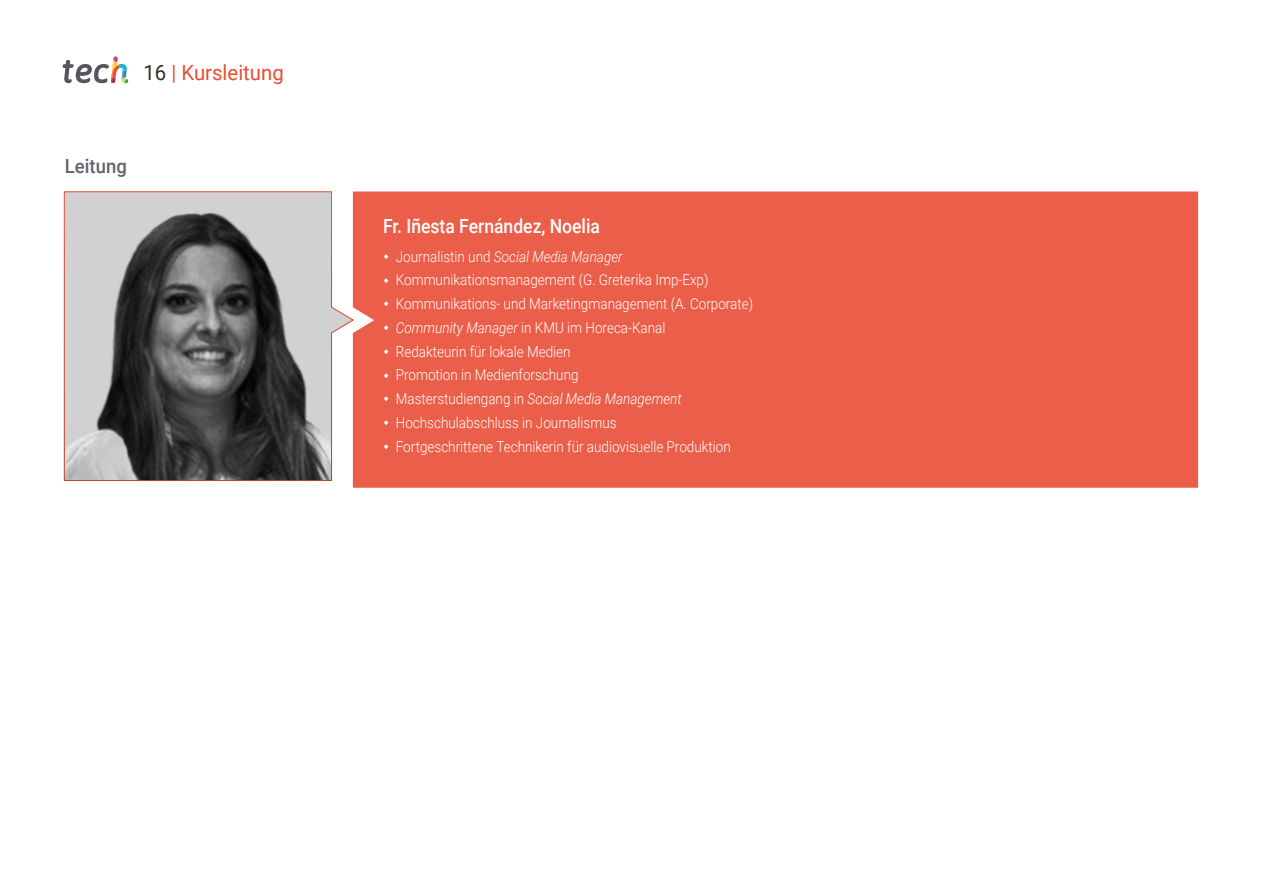
<style>
.page{position:relative;width:1263px;height:893px;background:#fff}
.page>*{position:absolute;margin:0;border:0;box-sizing:border-box;transform-origin:0 0}
.t1{font:21px "Roboto";color:#e94d35}
.t2{font:500 19.5px "Roboto";color:#fff;scale:.9 1}
.t3{font:500 19.5px "Roboto";color:#61646a;scale:.95 1}
.t4{font:300 15px/23.7px "Roboto";color:#fff;scale:.9 1}
.s1{color:#312e20}
.s2{font-style:italic}
</style>
<div class="page">
<svg style="left:63px;top:57px;width:65px;height:27px"></svg>
<div style="left:353px;top:191px;width:845px;height:297px;background:#eb5e49"></div>
<svg style="left:64px;top:191px;width:290px;height:290px"></svg>
<svg style="left:384px;top:254px;width:4px;height:5px"></svg>
<svg style="left:384px;top:278px;width:4px;height:5px"></svg>
<svg style="left:384px;top:301px;width:4px;height:5px"></svg>
<svg style="left:384px;top:325px;width:4px;height:5px"></svg>
<svg style="left:384px;top:349px;width:4px;height:5px"></svg>
<svg style="left:384px;top:373px;width:4px;height:5px"></svg>
<svg style="left:384px;top:397px;width:4px;height:5px"></svg>
<svg style="left:384px;top:420px;width:4px;height:5px"></svg>
<svg style="left:384px;top:444px;width:4px;height:5px"></svg>
<h1 class="t1" style="left:144px;top:57px;width:142px"><span class="s1">16</span> | Kursleitung</h1>
<h2 class="t3" style="left:65px;top:153px;width:67px">Leitung</h2>
<h2 class="t2" style="left:383px;top:212px;width:243px">Fr. Iñesta Fernández, Noelia</h2>
<p class="t4" style="left:396px;top:244px;width:398px">Journalistin und <span class="s2">Social Media Manager </span>Kommunikationsmanagement (G. Greterika Imp-Exp)<br>Kommunikations- und Marketingmanagement (A. Corporate)<br><span class="s2">Community Manager</span> in KMU im Horeca-Kanal<br>Redakteurin für lokale Medien<br>Promotion in Medienforschung<br>Masterstudiengang in <span class="s2">Social Media Management </span>Hochschulabschluss in Journalismus<br>Fortgeschrittene Technikerin für audiovisuelle Produktion</p>
</div>
